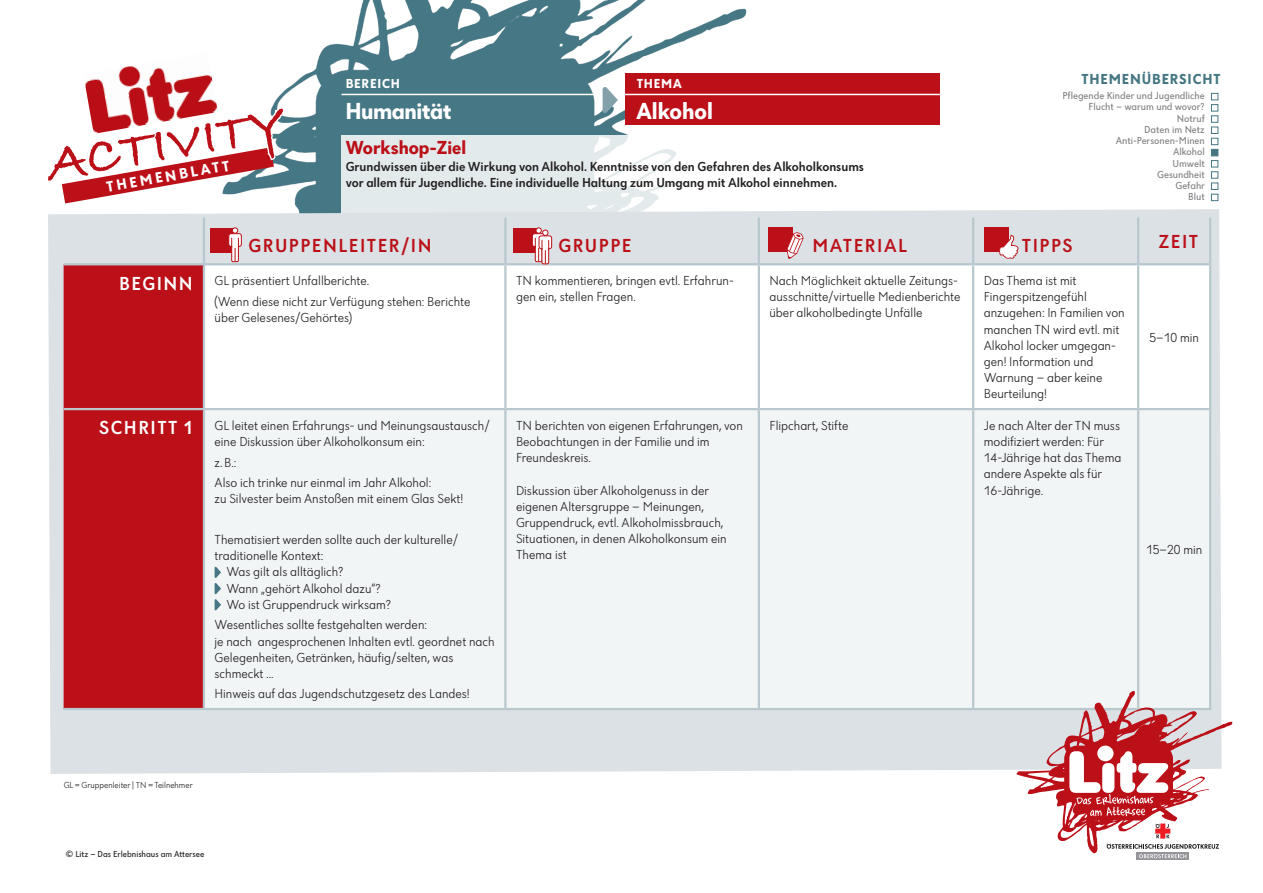
<style>
.page{position:relative;width:1263px;height:893px;background:#fff}
.page>*{position:absolute;margin:0;border:0;box-sizing:border-box;transform-origin:0 0}
.t1{font:54px "Bradley Hand ITCTT Bold";color:#bb1018}
.t2{font:700 24px "Dunant";letter-spacing:-.02em;color:#fff}
.t3{font:700 24px "Dunant";color:#fff}
.t4{font:500 19.5px "Dunant";letter-spacing:.075em;color:#bb1018}
.t5{font:700 19.5px "Dunant";color:#bb1018}
.t6{font:700 15.3px "Dunant";color:#fff}
.t7{font:700 15px "Dunant";letter-spacing:.055em;color:#467783}
.t8{font:300 13.5px/16.2px "Dunant";color:#231f20}
.t9{font:500 13.5px/16.2px "Dunant";color:#231f20}
.t10{font:700 13.5px "Dunant";letter-spacing:.055em;color:#fff}
.t11{font:10.5px/11.2px "Dunant";color:#808285;text-align:right}
.t12{font:9px "Dunant";color:#231f20}
.t13{font:300 9px "Dunant";color:#231f20}
.s1{font-weight:500;font-size:19.5px;color:#fff}
</style>
<div class="page">
<img style="left:287px;top:0;width:461px;height:209px">
<svg style="left:341px;top:135px;width:407px;height:74px;fill:#e2eaec"></svg>
<div style="left:625px;top:73px;width:314px;height:51px;background:#bb1018"></div>
<hr style="left:341px;top:94px;width:643px;height:1px;background:#fff">
<svg style="left:602px;top:87px;width:16px;height:26px"></svg>
<div style="left:1211px;top:104px;width:7px;height:7px;border:1px solid #467783"></div>
<div style="left:1211px;top:93px;width:7px;height:7px;border:1px solid #467783"></div>
<div style="left:1211px;top:115px;width:7px;height:8px;border:1px solid #467783"></div>
<div style="left:1211px;top:127px;width:7px;height:7px;border:1px solid #467783"></div>
<div style="left:1211px;top:138px;width:7px;height:7px;background:#fff;border:1px solid #467783"></div>
<div style="left:1211px;top:149px;width:7px;height:7px;background:#467783"></div>
<div style="left:1211px;top:160px;width:7px;height:7px;border:1px solid #467783"></div>
<div style="left:1211px;top:171px;width:7px;height:8px;border:1px solid #467783"></div>
<div style="left:1211px;top:183px;width:7px;height:7px;border:1px solid #467783"></div>
<div style="left:1211px;top:194px;width:7px;height:7px;border:1px solid #467783"></div>
<div style="left:48px;top:209px;width:1173px;height:565px;background:#dbe1e5"></div>
<div style="left:64px;top:265px;width:139px;height:443px;background:#bb1018"></div>
<svg style="left:205px;top:265px;width:1004px;height:143px"></svg>
<div style="left:205px;top:410px;width:1004px;height:298px;background:#f1f5f6"></div>
<hr style="left:203px;top:218px;width:2px;height:45px;background:#b8c8ce">
<hr style="left:504px;top:218px;width:2px;height:45px;background:#b8c8ce">
<hr style="left:758px;top:218px;width:2px;height:45px;background:#b8c8ce">
<hr style="left:972px;top:218px;width:2px;height:45px;background:#b8c8ce">
<hr style="left:64px;top:263px;width:140px;height:2px;background:#b8c8ce">
<hr style="left:204px;top:263px;width:301px;height:2px;background:#b8c8ce">
<hr style="left:203px;top:265px;width:2px;height:143px;background:#b8c8ce">
<hr style="left:505px;top:263px;width:254px;height:2px;background:#b8c8ce">
<hr style="left:504px;top:265px;width:2px;height:143px;background:#b8c8ce">
<hr style="left:759px;top:263px;width:214px;height:2px;background:#b8c8ce">
<hr style="left:758px;top:265px;width:2px;height:143px;background:#b8c8ce">
<hr style="left:973px;top:263px;width:165px;height:2px;background:#b8c8ce">
<hr style="left:972px;top:265px;width:2px;height:143px;background:#b8c8ce">
<hr style="left:1137px;top:265px;width:2px;height:143px;background:#b8c8ce">
<hr style="left:1209px;top:265px;width:2px;height:143px;background:#b8c8ce">
<hr style="left:64px;top:408px;width:140px;height:2px;background:#b8c8ce">
<hr style="left:204px;top:408px;width:301px;height:2px;background:#b8c8ce">
<hr style="left:203px;top:410px;width:2px;height:298px;background:#b8c8ce">
<hr style="left:505px;top:408px;width:254px;height:2px;background:#b8c8ce">
<hr style="left:504px;top:410px;width:2px;height:298px;background:#b8c8ce">
<hr style="left:759px;top:408px;width:214px;height:2px;background:#b8c8ce">
<hr style="left:758px;top:410px;width:2px;height:298px;background:#b8c8ce">
<hr style="left:973px;top:408px;width:165px;height:2px;background:#b8c8ce">
<hr style="left:972px;top:410px;width:2px;height:298px;background:#b8c8ce">
<hr style="left:1138px;top:408px;width:73px;height:2px;background:#b8c8ce">
<hr style="left:1137px;top:410px;width:2px;height:298px;background:#b8c8ce">
<hr style="left:1209px;top:410px;width:2px;height:298px;background:#b8c8ce">
<hr style="left:64px;top:708px;width:140px;height:2px;background:#b8c8ce">
<hr style="left:204px;top:708px;width:301px;height:2px;background:#b8c8ce">
<hr style="left:505px;top:708px;width:254px;height:2px;background:#b8c8ce">
<hr style="left:759px;top:708px;width:214px;height:2px;background:#b8c8ce">
<hr style="left:973px;top:708px;width:165px;height:2px;background:#b8c8ce">
<hr style="left:1137px;top:218px;width:2px;height:45px;background:#b8c8ce">
<hr style="left:1209px;top:218px;width:2px;height:45px;background:#b8c8ce">
<hr style="left:1138px;top:263px;width:73px;height:2px;background:#b8c8ce">
<svg style="left:215px;top:567px;width:6px;height:43px"></svg>
<div style="left:211px;top:228px;width:24px;height:25px;background:#bb1018"></div>
<div style="left:232px;top:227px;width:6px;height:7px;border:1px solid #bb1018;border-radius:50%"></div>
<svg style="left:228px;top:228px;width:14px;height:34px"></svg>
<div style="left:513px;top:228px;width:25px;height:25px;background:#bb1018"></div>
<div style="left:536px;top:227px;width:6px;height:7px;border:1px solid #bb1018;border-radius:50%"></div>
<svg style="left:532px;top:228px;width:20px;height:37px"></svg>
<div style="left:768px;top:227px;width:25px;height:25px;background:#bb1018"></div>
<svg style="left:787px;top:232px;width:17px;height:27px"></svg>
<div style="left:984px;top:227px;width:25px;height:25px;background:#bb1018"></div>
<svg style="left:999px;top:235px;width:19px;height:24px"></svg>
<svg style="left:61px;top:65px;width:226px;height:138px"></svg>
<div style="left:1136px;top:853px;width:53px;height:7px;background:#939598"></div>
<svg style="left:1016px;top:691px;width:217px;height:167px"></svg>
<p class="t10" style="left:346px;top:76px;width:56px">BEREICH</p>
<p class="t10" style="left:637px;top:76px;width:46px">THEMA</p>
<p class="t7" style="left:1081px;top:71px;width:140px">THEMENÜBERSICHT</p>
<p class="t11" style="left:1062px;top:90px;width:144px">Pflegende Kinder und Jugendliche<br>Flucht – warum und wovor?<br>Notruf<br>Daten im Netz<br>Anti-Personen-Minen<br>Alkohol<br>Umwelt<br>Gesundheit<br>Gefahr<br>Blut</p>
<h3 class="t4" style="left:248px;top:234px;width:185px">GRUPPENLEITER/IN</h3>
<h3 class="t4" style="left:558px;top:234px;width:75px">GRUPPE</h3>
<h3 class="t4" style="left:812px;top:234px;width:96px">MATERIAL</h3>
<h3 class="t4" style="left:1022px;top:234px;width:52px">TIPPS</h3>
<h3 class="t4" style="left:1159px;top:230px;width:41px">ZEIT</h3>
<p class="t8" style="left:215px;top:270px;width:257px;line-height:20.4px;text-indent:-95px"><span class="s1">BEGINN</span> GL präsentiert Unfallberichte.<br>(Wenn diese nicht zur Verfügung stehen: Berichte</p>
<p class="t8" style="left:215px;top:309px;width:139px">über Gelesenes/Gehörtes)</p>
<h2 class="t2" style="left:345px;top:97px;width:108px">Humanität</h2>
<h2 class="t3" style="left:637px;top:97px;width:78px">Alkohol</h2>
<h1 class="t1" style="left:40px;top:124px;width:243px;rotate:-10deg">ACTIVITY</h1>
<h3 class="t5" style="left:346px;top:137px;width:122px">Workshop-Ziel</h3>
<p class="t9" style="left:346px;top:158px;width:520px">Grundwissen über die Wirkung von Alkohol. Kenntnisse von den Gefahren des Alkoholkonsums vor allem für Jugendliche. Eine individuelle Haltung zum Umgang mit Alkohol einnehmen.</p>
<p class="t6" style="left:105px;top:178px;width:126px;rotate:-10deg">THEMENBLATT</p>
<p class="t8" style="left:516px;top:273px;width:219px">TN kommentieren, bringen evtl. Erfahrun&shy;gen ein, stellen Fragen.</p>
<p class="t8" style="left:769px;top:273px;width:193px">Nach Möglichkeit aktuelle Zeitungs&shy;ausschnitte/virtuelle Medienberichte über alkoholbedingte Unfälle</p>
<p class="t8" style="left:984px;top:273px;width:142px">Das Thema ist mit<br>Fingerspitzengefühl anzugehen: In Familien von manchen TN wird evtl. mit<br>Alkohol locker umgegan&shy;gen! Information und<br>Warnung – aber keine<br>Beurteilung!</p>
<p class="t8" style="left:1149px;top:329px;width:51px">5–10 min</p>
<p class="t8" style="left:215px;top:417px;width:277px;text-indent:-115px"><span class="s1">SCHRITT 1</span> GL leitet einen Erfahrungs- und Meinungsaustausch/ eine Diskussion über Alkoholkonsum ein:</p>
<p class="t8" style="left:215px;top:452px;width:218px;line-height:20.4px">z.B.:<br>Also ich trinke nur einmal im Jahr Alkohol:</p>
<p class="t8" style="left:215px;top:491px;width:250px">zu Silvester beim Anstoßen mit einem Glas Sekt!</p>
<p class="t8" style="left:215px;top:532px;width:245px">Thematisiert werden sollte auch der kulturelle/</p>
<p class="t8" style="left:215px;top:548px;width:110px">traditionelle Kontext:</p>
<p class="t8" style="left:226px;top:564px;width:119px">Was gilt als alltäglich?</p>
<p class="t8" style="left:226px;top:580px;width:156px">Wann „gehört Alkohol dazu“?</p>
<p class="t8" style="left:226px;top:596px;width:166px">Wo ist Gruppendruck wirksam?</p>
<p class="t8" style="left:215px;top:617px;width:281px">Wesentliches sollte festgehalten werden:<br>je nach angesprochenen Inhalten evtl. geordnet nach Gelegenheiten, Getränken, häufig/selten, was schmeckt ...</p>
<p class="t8" style="left:215px;top:686px;width:257px">Hinweis auf das Jugendschutzgesetz des Landes!</p>
<p class="t8" style="left:516px;top:417px;width:228px">TN berichten von eigenen Erfahrungen, von<br>Beobachtungen in der Familie und im<br>Freundeskreis.</p>
<p class="t8" style="left:516px;top:482px;width:212px">Diskussion über Alkoholgenuss in der eigenen Altersgruppe – Meinungen, Gruppendruck, evtl. Alkoholmissbrauch, Situationen, in denen Alkoholkonsum ein Thema ist</p>
<p class="t8" style="left:769px;top:417px;width:80px">Flipchart, Stifte</p>
<p class="t8" style="left:984px;top:417px;width:139px">Je nach Alter der TN muss modifiziert werden: Für<br>14-Jährige hat das Thema andere Aspekte als für<br>16-Jährige.</p>
<p class="t8" style="left:1146px;top:541px;width:58px">15–20 min</p>
<p class="t13" style="left:64px;top:780px;width:131px">GL = Gruppenleiter | TN = Teilnehmer</p>
<p class="t12" style="left:66px;top:849px;width:140px">© Litz – Das Erlebnishaus am Attersee</p>
</div>
